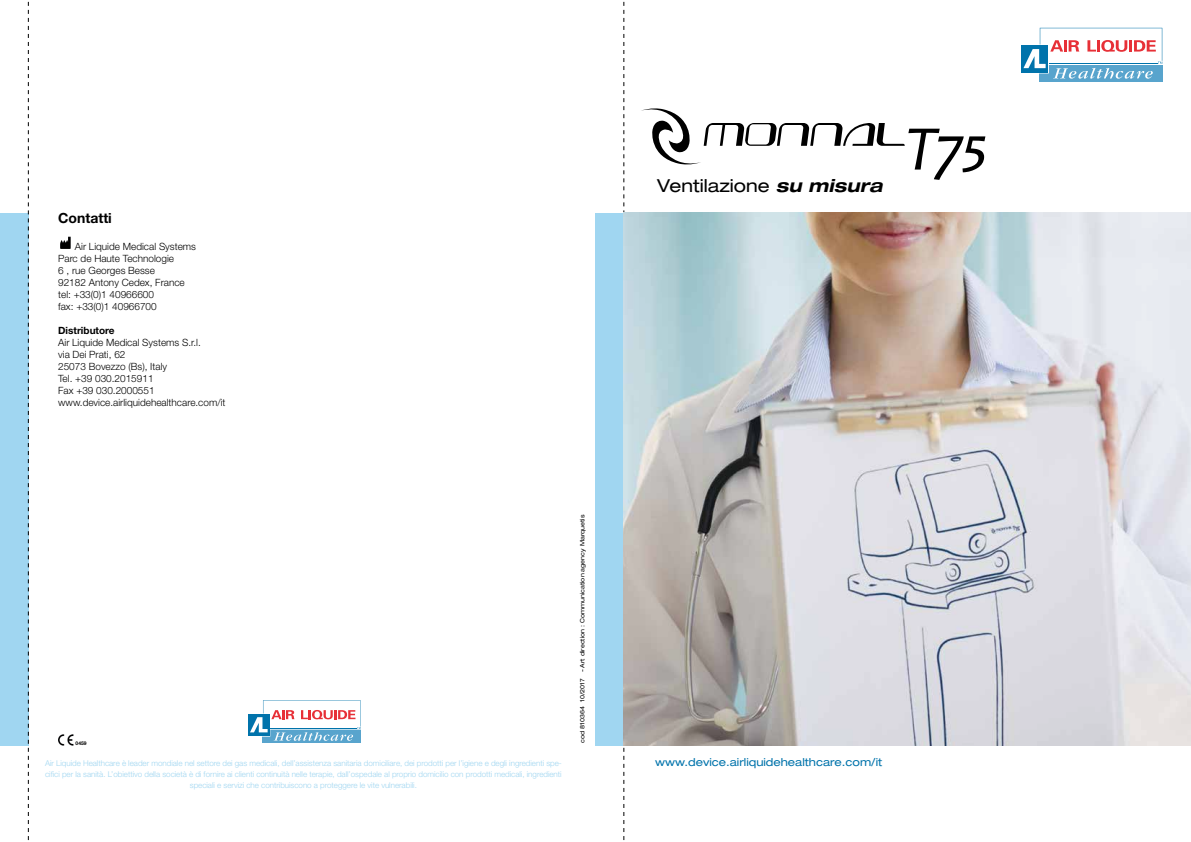
<style>
.page{position:relative;width:1191px;height:842px;background:#fff}
.page>*{position:absolute;margin:0;border:0;box-sizing:border-box;transform-origin:0 0}
.t1{font:expanded 17.9px "Helvetica Neue LT Std";color:#000}
.t2{font:700 14px "Helvetica Neue LT Std";color:#000}
.t3{font:expanded 11px "Helvetica Neue LT Std";color:#0073ab}
.t4{font:300 10px/12px "Helvetica Neue LT Std";color:#000}
.t5{font:700 10px "Helvetica Neue LT Std";color:#000}
.t6{font:300 8px/11px "Helvetica Neue LT Std";letter-spacing:-.005em;color:#a0d6f1;text-align:center}
.t7{font:expanded 6px "Helvetica Neue LT Std";color:#000}
.t8{font:700 5px "Helvetica Neue LT Std";color:#000}
.s1{font-weight:700;font-style:italic}
</style>
<div class="page">
<div style="left:595px;top:213px;width:29px;height:533px;background:#a0d6f1"></div>
<div style="left:0;top:213px;width:28px;height:533px;background:#a0d6f1"></div>
<div style="left:262px;top:730px;width:98px;height:13px;background:#58a4cd"></div>
<svg style="left:248px;top:700px;width:113px;height:41px"></svg>
<div style="left:1039px;top:65px;width:123px;height:17px;background:#58a4cd"></div>
<svg style="left:1021px;top:27px;width:142px;height:52px"></svg>
<svg style="left:623px;top:1px;width:1px;height:839px"></svg>
<svg style="left:28px;top:1px;width:1px;height:840px"></svg>
<svg style="left:641px;top:108px;width:344px;height:72px"></svg>
<img style="left:623px;top:213px;width:568px;height:533px">
<img style="left:60px;top:236px;width:11px;height:13px">
<img style="left:58px;top:734px;width:16px;height:12px">
<h2 class="t2" style="left:58px;top:209px;width:55px">Contatti</h2>
<p class="t4" style="left:58px;top:240px;width:139px;text-indent:17px">Air Liquide Medical Systems<br>Parc de Haute Technologie<br>6 , rue Georges Besse<br>92182 Antony Cedex, France tel: +33(0)1 40966600<br>fax: +33(0)1 40966700</p>
<p class="t5" style="left:58px;top:324px;width:58px">Distributore</p>
<p class="t4" style="left:58px;top:336px;width:169px">Air Liquide Medical Systems S.r.l.<br>via Dei Prati, 62<br>25073 Bovezzo (Bs), Italy<br>Tel. +39 030.2015911<br>Fax +39 030.2000551 www.device.airliquidehealthcare.com/it</p>
<p class="t8" style="left:76px;top:740px;width:13px">0459</p>
<p class="t6" style="left:45px;top:758px;width:518px">Air Liquide Healthcare è leader mondiale nel settore dei gas medicali, dell’assistenza sanitaria domiciliare, dei prodotti per l’igiene e degli ingredienti spe&shy;cifici per la sanità. L’obiettivo della società è di fornire ai clienti continuità nelle terapie, dall’ospedale al proprio domicilio con prodotti medicali, ingredienti speciali e servizi che contribuiscono a proteggere le vite vulnerabili.</p>
<p class="t7" style="left:578px;top:742px;width:229px;rotate:-90deg">cod 810364 10/2017 - Art direction : Communication agency Marquetis</p>
<h1 class="t1" style="left:657px;top:175px;width:226px">Ventilazione <span class="s1">su misura</span></h1>
<h3 class="t3" style="left:655px;top:756px;width:228px">www.device.airliquidehealthcare.com/it</h3>
</div>
